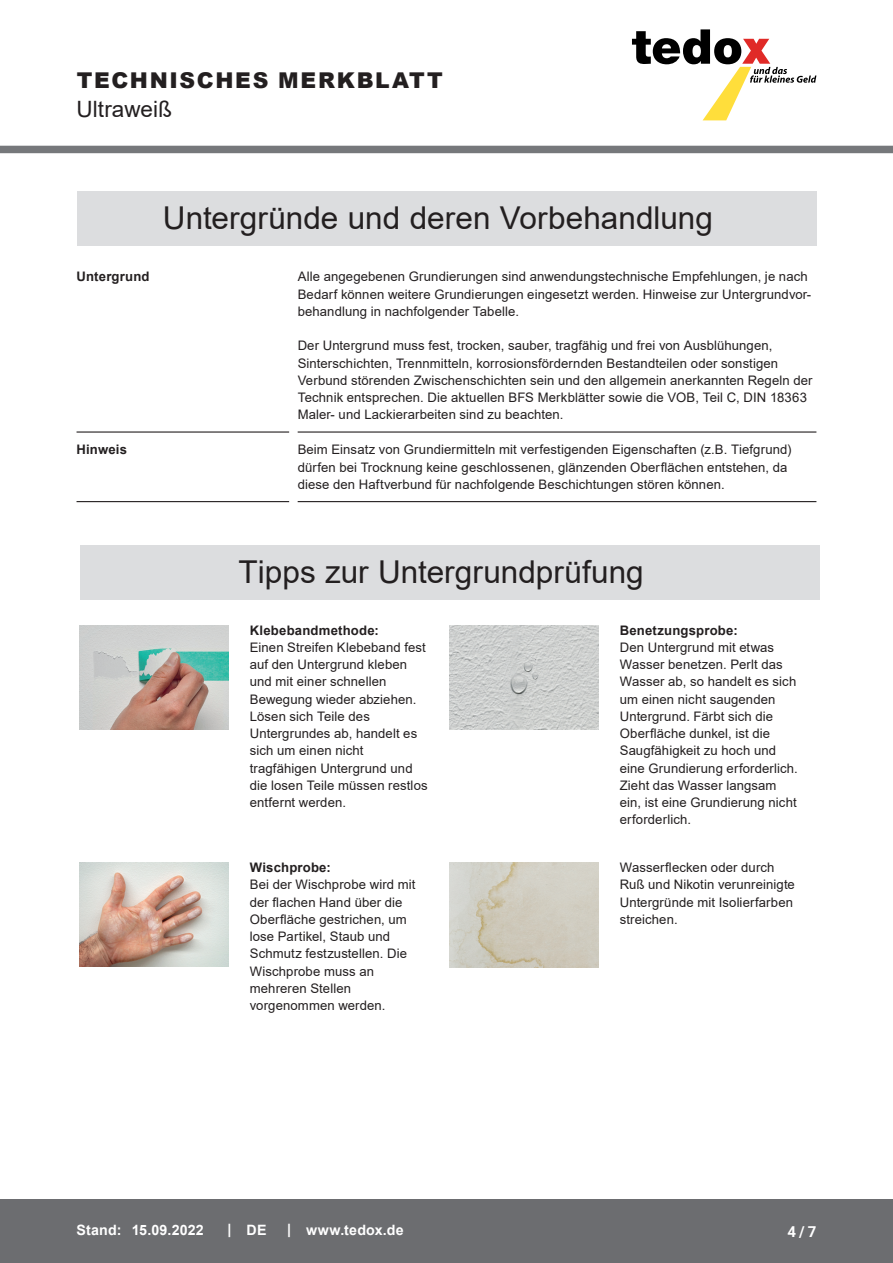
<style>
.page{position:relative;width:893px;height:1263px;background:#fff}
.page>*{position:absolute;margin:0;border:0;box-sizing:border-box;transform-origin:0 0}
.t1{font:31.5px "Arial";color:#231f20}
.t2{font:22.5px "Arial";color:#231f20}
.t3{font:900 21.75px "Arial";letter-spacing:.075em;color:#231f20}
.t4{font:700 15px "Roboto";color:#fff}
.t5{font:700 14.25px "Arial";letter-spacing:.01em;color:#fff}
.t6{font:13.2px/17.2px "Arial";letter-spacing:.01em;color:#231f20}
.t7{font:700 13.2px "Arial";letter-spacing:.015em;color:#231f20}
</style>
<div class="page">
<div style="left:0;top:146px;width:893px;height:7px;background:#76787b"></div>
<div style="left:0;top:1199px;width:893px;height:64px;background:#6c6d70"></div>
<div style="left:77px;top:191px;width:739px;height:55px;background:#dcdddf"></div>
<hr style="left:77px;top:431px;width:212px;height:2px;background:#231f20">
<hr style="left:298px;top:431px;width:518px;height:2px;background:#231f20">
<hr style="left:77px;top:501px;width:212px;height:1px;background:#231f20">
<hr style="left:298px;top:501px;width:518px;height:1px;background:#231f20">
<div style="left:80px;top:545px;width:740px;height:54px;background:#dcdddf"></div>
<img style="left:80px;top:625px;width:149px;height:104px">
<img style="left:450px;top:625px;width:148px;height:104px">
<img style="left:80px;top:863px;width:149px;height:104px">
<img style="left:450px;top:863px;width:148px;height:105px">
<svg style="left:632px;top:29px;width:184px;height:91px"></svg>
<h3 class="t3" style="left:77px;top:65px;width:367px">TECHNISCHES MERKBLATT</h3>
<h2 class="t2" style="left:77px;top:94px;width:97px">Ultraweiß</h2>
<h1 class="t1" style="left:163px;top:196px;width:551px">Untergründe und deren Vorbehandlung</h1>
<p class="t7" style="left:77px;top:267px;width:75px">Untergrund</p>
<p class="t6" style="left:298px;top:268px;width:515px">Alle angegebenen Grundierungen sind anwendungstechnische Empfehlungen, je nach<br>Bedarf können weitere Grundierungen eingesetzt werden. Hinweise zur Untergrundvor&shy;behandlung in nachfolgender Tabelle.</p>
<p class="t6" style="left:298px;top:337px;width:516px">Der Untergrund muss fest, trocken, sauber, tragfähig und frei von Ausblühungen, Sinterschichten, Trennmitteln, korrosionsfördernden Bestandteilen oder sonstigen Verbund störenden Zwischenschichten sein und den allgemein anerkannten Regeln der Technik entsprechen. Die aktuellen BFS Merkblätter sowie die VOB, Teil C, DIN 18363<br>Maler- und Lackierarbeiten sind zu beachten.</p>
<p class="t7" style="left:77px;top:440px;width:52px">Hinweis</p>
<p class="t6" style="left:298px;top:441px;width:495px">Beim Einsatz von Grundiermitteln mit verfestigenden Eigenschaften (z.B. Tiefgrund) dürfen bei Trocknung keine geschlossenen, glänzenden Oberflächen entstehen, da diese den Haftverbund für nachfolgende Beschichtungen stören können.</p>
<h1 class="t1" style="left:239px;top:550px;width:407px">Tipps zur Untergrundprüfung</h1>
<p class="t7" style="left:250px;top:621px;width:131px">Klebebandmethode:</p>
<p class="t6" style="left:250px;top:638px;width:179px">Einen Streifen Klebeband fest auf den Untergrund kleben und mit einer schnellen<br>Bewegung wieder abziehen.<br>Lösen sich Teile des<br>Untergrundes ab, handelt es sich um einen nicht tragfähigen Untergrund und die losen Teile müssen restlos entfernt werden.</p>
<p class="t7" style="left:620px;top:621px;width:119px">Benetzungsprobe:</p>
<p class="t6" style="left:620px;top:638px;width:180px">Den Untergrund mit etwas<br>Wasser benetzen. Perlt das<br>Wasser ab, so handelt es sich um einen nicht saugenden<br>Untergrund. Färbt sich die<br>Oberfläche dunkel, ist die<br>Saugfähigkeit zu hoch und eine Grundierung erforderlich.<br>Zieht das Wasser langsam ein, ist eine Grundierung nicht erforderlich.</p>
<p class="t7" style="left:250px;top:858px;width:82px">Wischprobe:</p>
<p class="t6" style="left:250px;top:876px;width:167px">Bei der Wischprobe wird mit der flachen Hand über die<br>Oberfläche gestrichen, um lose Partikel, Staub und<br>Schmutz festzustellen. Die<br>Wischprobe muss an mehreren Stellen vorgenommen werden.</p>
<p class="t5" style="left:77px;top:1220px;width:129px">Stand: 15.09.2022</p>
<p class="t5" style="left:228px;top:1220px;width:40px">| DE</p>
<p class="t5" style="left:287px;top:1220px;width:118px">| www.tedox.de</p>
<p class="t6" style="left:620px;top:859px;width:177px">Wasserflecken oder durch<br>Ruß und Nikotin verunreinigte<br>Untergründe mit Isolierfarben streichen.</p>
<p class="t4" style="left:787px;top:1221px;width:30px">4 / 7</p>
</div>
